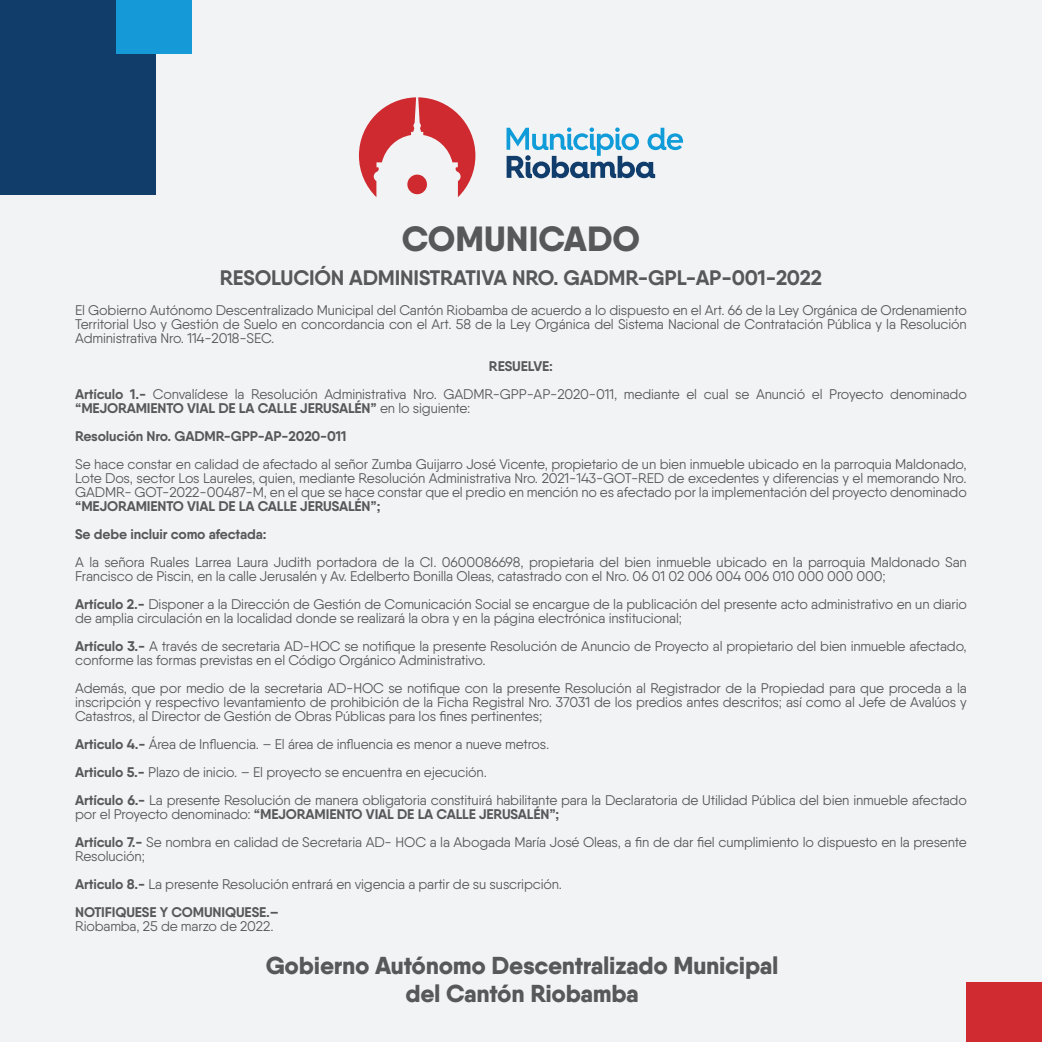
<style>
.page{position:relative;width:1042px;height:1042px;background:#f2f3f4}
.page>*{position:absolute;margin:0;border:0;box-sizing:border-box;transform-origin:0 0}
.t1{font:800 35px "Qanelas";color:#57585a}
.t2{font:800 24.5px/28px "Qanelas";letter-spacing:-.01em;color:#57585a;text-align:center}
.t3{font:700 21px "Qanelas";letter-spacing:-.01em;color:#57585a}
.t4{font:14px/14px "Qanelas";letter-spacing:-.01em;color:#57585a}
.t5{font:700 14px/28px "Qanelas";letter-spacing:-.01em;color:#57585a}
.s1{font-weight:700}
.s2{font-weight:400}
</style>
<div class="page">
<div style="left:0;top:0;width:156px;height:195px;background:#113d6a"></div>
<div style="left:116px;top:0;width:76px;height:54px;background:#1599d7"></div>
<div style="left:967px;top:982px;width:75px;height:60px;background:#cf2b30"></div>
<svg style="left:506px;top:127px;width:177px;height:51px"></svg>
<svg style="left:359px;top:97px;width:116px;height:100px"></svg>
<h1 class="t1" style="left:402px;top:217px;width:240px">COMUNICADO</h1>
<h3 class="t3" style="left:220px;top:264px;width:603px">RESOLUCIÓN ADMINISTRATIVA NRO. GADMR-GPL-AP-001-2022</h3>
<p class="t4" style="left:75px;top:303px;width:893px;text-align:justify">El Gobierno Autónomo Descentralizado Municipal del Cantón Riobamba de acuerdo a lo dispuesto en el Art. 66 de la Ley Orgánica de Ordenamiento Territorial Uso y Gestión de Suelo en concordancia con el Art. 58 de la Ley Orgánica del Sistema Nacional de Contratación Pública y la Resolución Administrativa Nro. 114-2018-SEC.</p>
<p class="t4" style="left:75px;top:352px;width:893px;line-height:28px;text-align:center"><span class="s1">RESUELVE:<br>Artículo 1.-</span> Convalídese la Resolución Administrativa Nro. GADMR-GPP-AP-2020-011, mediante el cual se Anunció el Proyecto denominado</p>
<p class="t5" style="left:75px;top:394px;width:397px">“MEJORAMIENTO VIAL DE LA CALLE JERUSALÉN” <span class="s2">en lo siguiente:<br></span>Resolución Nro. GADMR-GPP-AP-2020-011</p>
<p class="t4" style="left:75px;top:457px;width:893px;text-align:justify">Se hace constar en calidad de afectado al señor Zumba Guijarro José Vicente, propietario de un bien inmueble ubicado en la parroquia Maldonado, Lote Dos, sector Los Laureles, quien, mediante Resolución Administrativa Nro. 2021-143-GOT-RED de excedentes y diferencias y el memorando Nro.<br>GADMR- GOT-2022-00487-M, en el que se hace constar que el predio en mención no es afectado por la implementación del proyecto denominado</p>
<p class="t5" style="left:75px;top:492px;width:307px">“MEJORAMIENTO VIAL DE LA CALLE JERUSALÉN”;<br>Se debe incluir como afectada:</p>
<p class="t4" style="left:75px;top:555px;width:893px">A la señora Ruales Larrea Laura Judith portadora de la CI. 0600086698, propietaria del bien inmueble ubicado en la parroquia Maldonado San<br>Francisco de Piscin, en la calle Jerusalén y Av. Edelberto Bonilla Oleas, catastrado con el Nro. 06 01 02 006 004 006 010 000 000 000;</p>
<p class="t4" style="left:75px;top:597px;width:893px"><span class="s1">Artículo 2.-</span> Disponer a la Dirección de Gestión de Comunicación Social se encargue de la publicación del presente acto administrativo en un diario de amplia circulación en la localidad donde se realizará la obra y en la página electrónica institucional;</p>
<p class="t4" style="left:75px;top:639px;width:893px"><span class="s1">Artículo 3.-</span> A través de secretaria AD-HOC se notifique la presente Resolución de Anuncio de Proyecto al propietario del bien inmueble afectado, conforme las formas previstas en el Código Orgánico Administrativo.</p>
<p class="t4" style="left:75px;top:681px;width:893px;text-align:justify">Además, que por medio de la secretaria AD-HOC se notifique con la presente Resolución al Registrador de la Propiedad para que proceda a la inscripción y respectivo levantamiento de prohibición de la Ficha Registral Nro. 37031 de los predios antes descritos; así como al Jefe de Avalúos y Catastros, al Director de Gestión de Obras Públicas para los fines pertinentes;</p>
<p class="t4" style="left:75px;top:730px;width:893px;line-height:28px"><span class="s1">Articulo 4.-</span> Área de Influencia. – El área de influencia es menor a nueve metros.<br><span class="s1">Articulo 5.-</span> Plazo de inicio. – El proyecto se encuentra en ejecución.<br><span class="s1">Artículo 6.-</span> La presente Resolución de manera obligatoria constituirá habilitante para la Declaratoria de Utilidad Pública del bien inmueble afectado</p>
<p class="t4" style="left:75px;top:800px;width:893px;line-height:28px">por el Proyecto denominado: <span class="s1">“MEJORAMIENTO VIAL DE LA CALLE JERUSALÉN”;<br>Artículo 7.-</span> Se nombra en calidad de Secretaria AD- HOC a la Abogada María José Oleas, a fin de dar fiel cumplimiento lo dispuesto en la presente</p>
<p class="t4" style="left:75px;top:842px;width:488px;line-height:28px">Resolución;<br><span class="s1">Articulo 8.-</span> La presente Resolución entrará en vigencia a partir de su suscripción.<br><span class="s1">NOTIFIQUESE Y COMUNIQUESE.–</span></p>
<p class="t4" style="left:75px;top:919px;width:200px">Riobamba, 25 de marzo de 2022.</p>
<h2 class="t2" style="left:266px;top:951px;width:514px">Gobierno Autónomo Descentralizado Municipal del Cantón Riobamba</h2>
</div>
